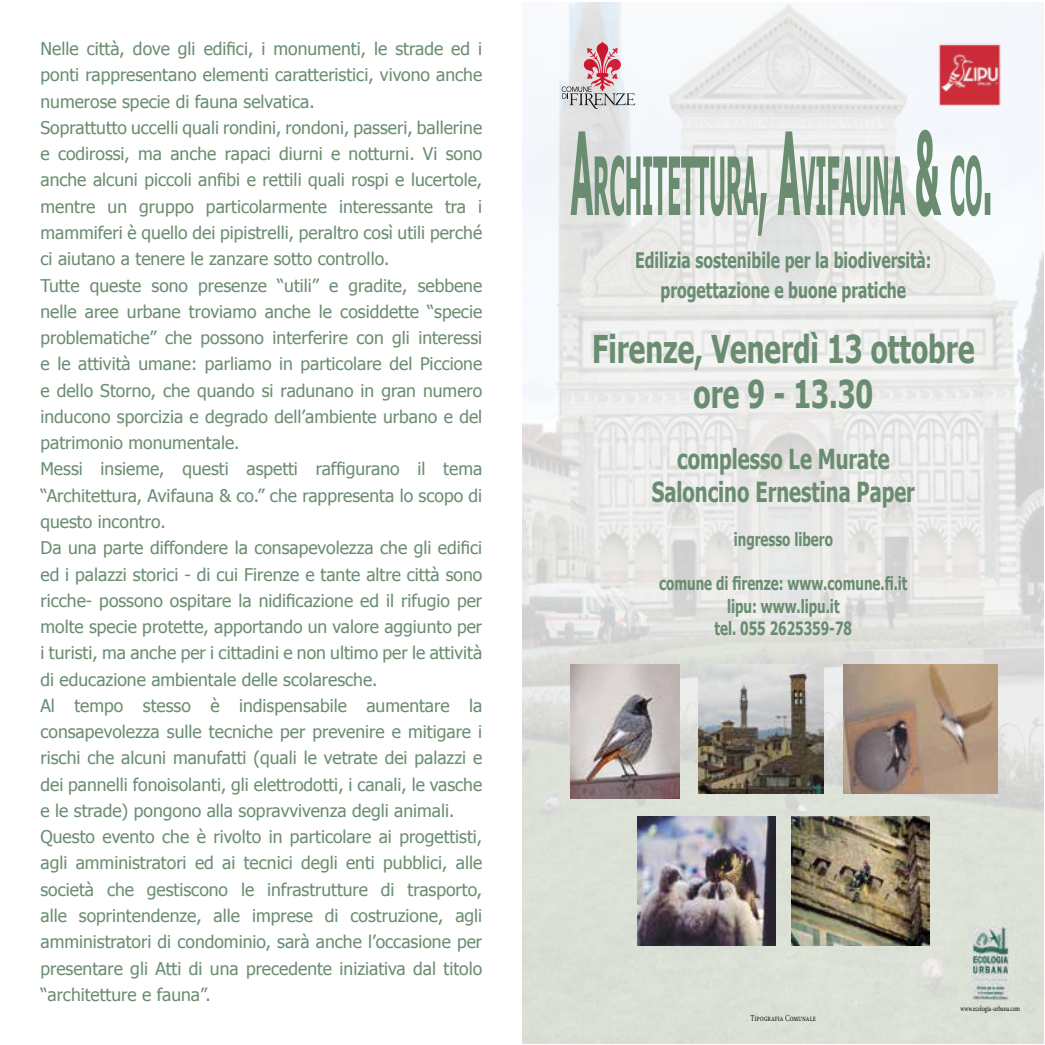
<style>
.page{position:relative;width:1045px;height:1045px;background:#fff}
.page>*{position:absolute;margin:0;border:0;box-sizing:border-box;transform-origin:0 0}
.t1{font:700 38.32px/45.9px "Tahoma";color:#6a8d71;text-align:center;scale:.73 1}
.t2{font:700 27.47px/33.1px "Tahoma";color:#6a8d71;text-align:center;scale:.73 1}
.t3{font:700 21.35px/30.6px "Tahoma";color:#6a8d71;text-align:center;scale:.73 1}
.t4{font:700 18.38px/22.1px "Tahoma";color:#6a8d71;text-align:center;scale:.73 1}
.t5{font:17.5px/26.2px "Tahoma";color:#6a8d71}
.t6{font:9.1px "Minion Pro";color:#000;scale:.73 1}
.t7{font:7.7px "Minion Pro";color:#000;scale:.73 1}
</style>
<div class="page">
<img style="left:522px;top:3px;width:521px;height:1040px">
<img style="left:570px;top:664px;width:109px;height:134px">
<img style="left:698px;top:664px;width:125px;height:128px">
<img style="left:842px;top:664px;width:155px;height:128px">
<img style="left:637px;top:815px;width:138px;height:129px">
<img style="left:791px;top:815px;width:138px;height:129px">
<img style="left:972px;top:927px;width:35px;height:73px">
<svg style="left:570px;top:130px;width:420px;height:106px"></svg>
<p class="t5" style="left:40px;top:35px;width:443px">Nelle città, dove gli edifici, i monumenti, le strade ed i ponti rappresentano elementi caratteristici, vivono anche numerose specie di fauna selvatica.<br>Soprattutto uccelli quali rondini, rondoni, passeri, ballerine e codirossi, ma anche rapaci diurni e notturni. Vi sono anche alcuni piccoli anfibi e rettili quali rospi e lucertole, mentre un gruppo particolarmente interessante tra i mammiferi è quello dei pipistrelli, peraltro così utili perché ci aiutano a tenere le zanzare sotto controllo.<br>Tutte queste sono presenze “utili” e gradite, sebbene nelle aree urbane troviamo anche le cosiddette “specie problematiche” che possono interferire con gli interessi e le attività umane: parliamo in particolare del Piccione e dello Storno, che quando si radunano in gran numero inducono sporcizia e degrado dell’ambiente urbano e del patrimonio monumentale.<br>Messi insieme, questi aspetti raffigurano il tema “Architettura, Avifauna &amp; co.” che rappresenta lo scopo di questo incontro.<br>Da una parte diffondere la consapevolezza che gli edifici ed i palazzi storici - di cui Firenze e tante altre città sono ricche- possono ospitare la nidificazione ed il rifugio per molte specie protette, apportando un valore aggiunto per i turisti, ma anche per i cittadini e non ultimo per le attività di educazione ambientale delle scolaresche.<br>Al tempo stesso è indispensabile aumentare la consapevolezza sulle tecniche per prevenire e mitigare i rischi che alcuni manufatti (quali le vetrate dei palazzi e dei pannelli fonoisolanti, gli elettrodotti, i canali, le vasche e le strade) pongono alla sopravvivenza degli animali.<br>Questo evento che è rivolto in particolare ai progettisti, agli amministratori ed ai tecnici degli enti pubblici, alle società che gestiscono le infrastrutture di trasporto, alle soprintendenze, alle imprese di costruzione, agli amministratori di condominio, sarà anche l’occasione per presentare gli Atti di una precedente iniziativa dal titolo “architetture e fauna”.</p>
<p class="t3" style="left:635px;top:243px;width:407px">Edilizia sostenibile per la biodiversità: progettazione e buone pratiche</p>
<h1 class="t1" style="left:592px;top:323px;width:525px">Firenze, Venerdì 13 ottobre ore 9 - 13.30</h1>
<h2 class="t2" style="left:651px;top:441px;width:362px">complesso Le Murate<br>Saloncino Ernestina Paper</h2>
<p class="t4" style="left:733px;top:527px;width:137px">ingresso libero</p>
<p class="t4" style="left:659px;top:571px;width:341px">comune di firenze: www.comune.fi.it lipu: www.lipu.it<br>tel. 055 2625359-78</p>
<p class="t6" style="left:750px;top:1012px;width:91px">Tipografia Comunale</p>
<p class="t7" style="left:960px;top:1003px;width:83px">www.ecologia-urbana.com</p>
</div>
